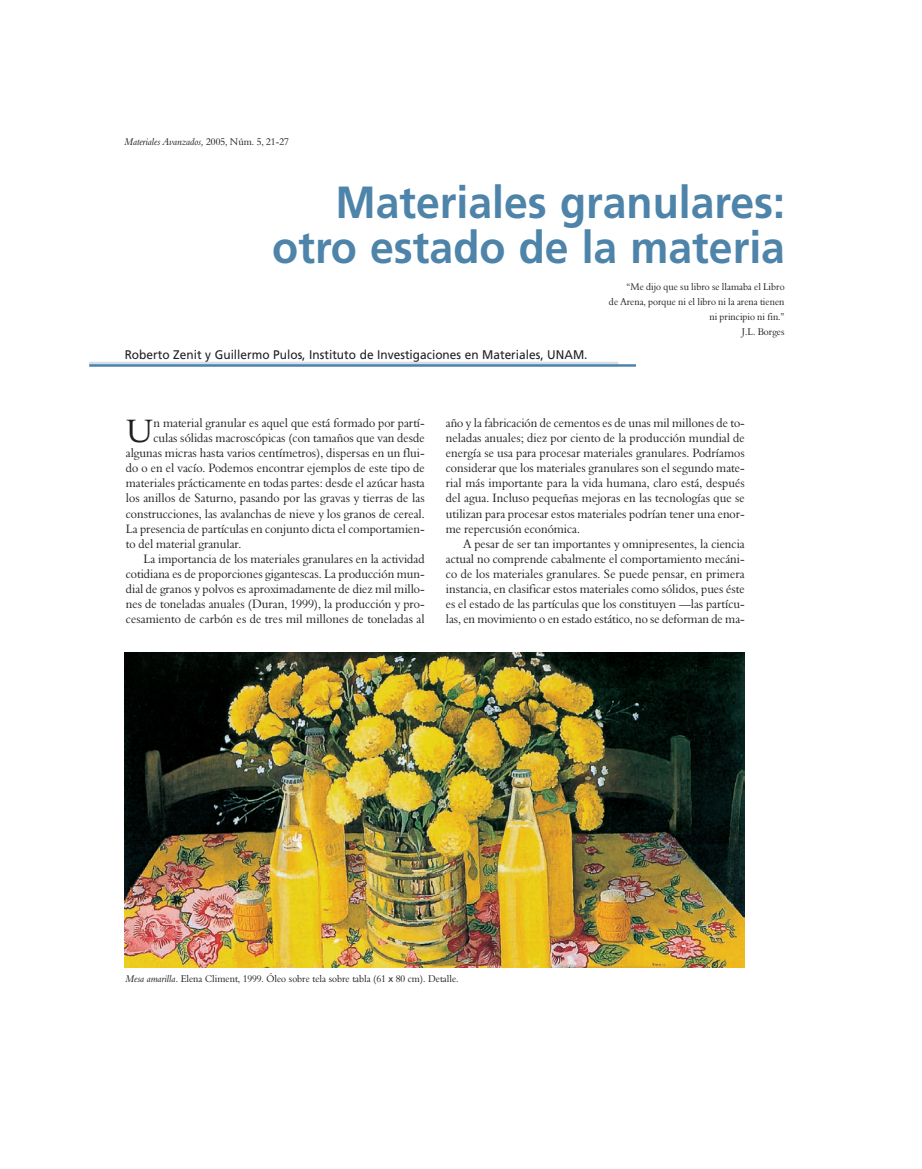
<style>
.page{position:relative;width:922px;height:1169px;background:#fff}
.page>*{position:absolute;margin:0;border:0;box-sizing:border-box;transform-origin:0 0}
.t1{font:700 45px/45px "Frutiger";color:#4e84a9;text-align:right;scale:.95 1}
.t2{font:33.38px "Aldine 401 BT Roman A";color:#231f20;scale:.95 1}
.t3{font:12.5px "Aldine 401 BT Roman A";color:#231f20;scale:.95 1}
.t4{font:12.5px "Frutiger";color:#231f20;scale:.95 1}
.t5{font:10px/15px "Aldine 401 BT Roman A";color:#231f20;text-align:right;scale:.95 1}
.t6{font:10px "Aldine 401 BT Italic A";color:#231f20;scale:.95 1}
.s1{font-family:"Aldine 401 BT Roman A"}
.s2{font-family:"Aldine 401 BT Italic A"}
.s3{font-family:"Futura"}
</style>
<div class="page">
<div style="left:89px;top:362px;width:529px;height:5px;background:#d3dfeb"></div>
<hr style="left:89px;top:364px;width:546px;height:3px;background:#4e84a9">
<img style="left:125px;top:653px;width:619px;height:314px">
<p class="t6" style="left:125px;top:137px;width:174px">Materiales Avanzados, <span class="s1">2005, Núm. 5, 21-27</span></p>
<p class="t1" style="left:272px;top:183px;width:541px">Materiales granulares: otro estado de la materia</p>
<p class="t4" style="left:125px;top:350px;width:488px">Roberto Zenit y Guillermo Pulos, Instituto de Investigaciones en Materiales, UNAM.</p>
<p class="t5" style="left:609px;top:280px;width:186px">“Me dijo que su libro se llamaba el Libro<br>de Arena, porque ni el libro ni la arena tienen ni principio ni fin.”<br>J.L. Borges</p>
<p class="t2" style="left:126px;top:418px;width:31px">U</p>
<p class="t3" style="left:153px;top:418px;width:287px">n material granular es aquel que está formado por partí-</p>
<p class="t3" style="left:153px;top:433px;width:287px">culas sólidas macroscópicas (con tamaños que van desde</p>
<p class="t3" style="left:126px;top:448px;width:316px">algunas micras hasta varios centímetros), dispersas en un flui-</p>
<p class="t3" style="left:126px;top:463px;width:316px">do o en el vacío. Podemos encontrar ejemplos de este tipo de</p>
<p class="t3" style="left:126px;top:478px;width:316px">materiales prácticamente en todas partes: desde el azúcar hasta</p>
<p class="t3" style="left:126px;top:493px;width:316px">los anillos de Saturno, pasando por las gravas y tierras de las</p>
<p class="t3" style="left:126px;top:508px;width:316px">construcciones, las avalanchas de nieve y los granos de cereal.</p>
<p class="t3" style="left:126px;top:523px;width:316px">La presencia de partículas en conjunto dicta el comportamien-</p>
<p class="t3" style="left:126px;top:538px;width:123px">to del material granular.</p>
<p class="t3" style="left:143px;top:553px;width:297px">La importancia de los materiales granulares en la actividad</p>
<p class="t3" style="left:126px;top:568px;width:316px">cotidiana es de proporciones gigantescas. La producción mun-</p>
<p class="t3" style="left:126px;top:583px;width:316px">dial de granos y polvos es aproximadamente de diez mil millo-</p>
<p class="t3" style="left:126px;top:598px;width:316px">nes de toneladas anuales (Duran, 1999), la producción y pro-</p>
<p class="t3" style="left:126px;top:613px;width:316px">cesamiento de carbón es de tres mil millones de toneladas al</p>
<p class="t3" style="left:446px;top:418px;width:316px">año y la fabricación de cementos es de unas mil millones de to-</p>
<p class="t3" style="left:446px;top:433px;width:316px">neladas anuales; diez por ciento de la producción mundial de</p>
<p class="t3" style="left:446px;top:448px;width:316px">energía se usa para procesar materiales granulares. Podríamos</p>
<p class="t3" style="left:446px;top:463px;width:316px">considerar que los materiales granulares son el segundo mate-</p>
<p class="t3" style="left:446px;top:478px;width:316px">rial más importante para la vida humana, claro está, después</p>
<p class="t3" style="left:446px;top:493px;width:316px">del agua. Incluso pequeñas mejoras en las tecnologías que se</p>
<p class="t3" style="left:446px;top:508px;width:316px">utilizan para procesar estos materiales podrían tener una enor-</p>
<p class="t3" style="left:446px;top:523px;width:143px">me repercusión económica.</p>
<p class="t3" style="left:463px;top:538px;width:297px">A pesar de ser tan importantes y omnipresentes, la ciencia</p>
<p class="t3" style="left:446px;top:553px;width:316px">actual no comprende cabalmente el comportamiento mecáni-</p>
<p class="t3" style="left:446px;top:568px;width:316px">co de los materiales granulares. Se puede pensar, en primera</p>
<p class="t3" style="left:446px;top:583px;width:316px">instancia, en clasificar estos materiales como sólidos, pues éste</p>
<p class="t3" style="left:446px;top:598px;width:316px">es el estado de las partículas que los constituyen —las partícu-</p>
<p class="t3" style="left:446px;top:613px;width:316px">las, en movimiento o en estado estático, no se deforman de ma-</p>
<p class="t5" style="left:126px;top:972px;width:351px"><span class="s2">Mesa amarilla</span>. Elena Climent, 1999. Óleo sobre tela sobre tabla (61 <span class="s3">x</span> 80 cm). Detalle.</p>
</div>
